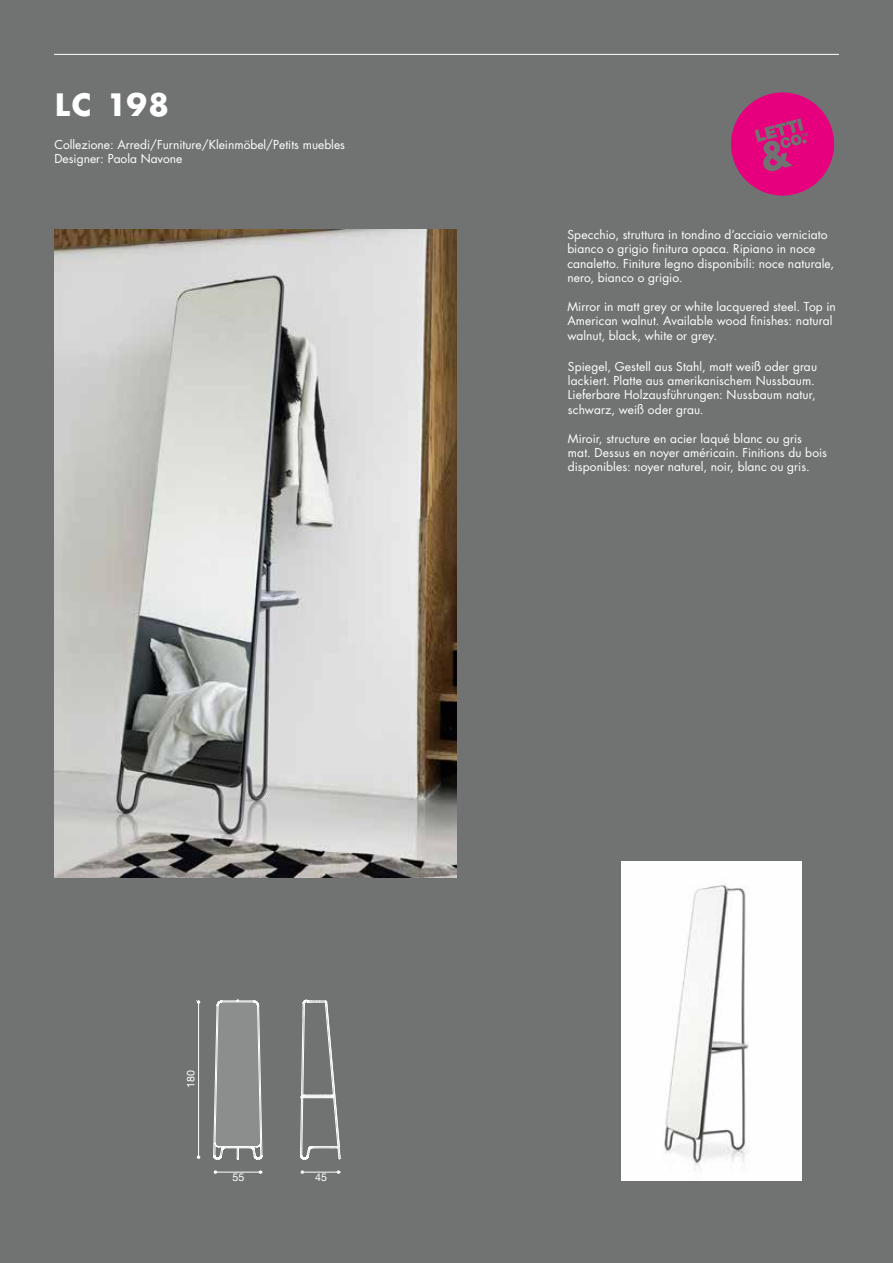
<style>
.page{position:relative;width:893px;height:1263px;background:#717372}
.page>*{position:absolute;margin:0;border:0;box-sizing:border-box;transform-origin:0 0}
.t1{font:700 30px "Futura";color:#fff}
.t2{font:12px/14.4px "Futura";letter-spacing:.005em;color:#fff}
.t3{font:10.65px "Helvetica Neue";color:#fff}
</style>
<div class="page">
<svg style="left:731px;top:92px;width:103px;height:104px"></svg>
<hr style="left:54px;top:54px;width:785px;height:1px;background:#fff">
<img style="left:622px;top:862px;width:180px;height:318px">
<img style="left:54px;top:230px;width:402px;height:647px">
<hr style="left:302px;top:1172px;width:37px;height:1px;background:#fff">
<svg style="left:337px;top:1170px;width:4px;height:4px"></svg>
<hr style="left:215px;top:1172px;width:46px;height:1px;background:#fff">
<svg style="left:259px;top:1170px;width:4px;height:4px"></svg>
<hr style="left:198px;top:1002px;width:1px;height:155px;background:#fff">
<svg style="left:300px;top:999px;width:41px;height:161px"></svg>
<svg style="left:213px;top:1000px;width:50px;height:160px;background:#949695"></svg>
<h1 class="t1" style="left:55px;top:85px;width:115px">LC 198</h1>
<p class="t2" style="left:54px;top:137px;width:292px">Collezione: Arredi/Furniture/Kleinmöbel/Petits muebles<br>Designer: Paola Navone</p>
<p class="t2" style="left:567px;top:227px;width:268px">Specchio, struttura in tondino d’acciaio verniciato bianco o grigio finitura opaca. Ripiano in noce canaletto. Finiture legno disponibili: noce naturale, nero, bianco o grigio.</p>
<p class="t2" style="left:567px;top:299px;width:270px">Mirror in matt grey or white lacquered steel. Top in<br>American walnut. Available wood finishes: natural walnut, black, white or grey.</p>
<p class="t2" style="left:568px;top:359px;width:251px">Spiegel, Gestell aus Stahl, matt weiß oder grau lackiert. Platte aus amerikanischem Nussbaum.<br>Lieferbare Holzausführungen: Nussbaum natur, schwarz, weiß oder grau.</p>
<p class="t2" style="left:568px;top:431px;width:261px">Miroir, structure en acier laqué blanc ou gris mat. Dessus en noyer américain. Finitions du bois disponibles: noyer naturel, noir, blanc ou gris.</p>
<p class="t3" style="left:183px;top:1088px;width:19px;rotate:-90deg">180</p>
<p class="t3" style="left:232px;top:1169px;width:13px">55</p>
<p class="t3" style="left:315px;top:1169px;width:13px">45</p>
</div>
